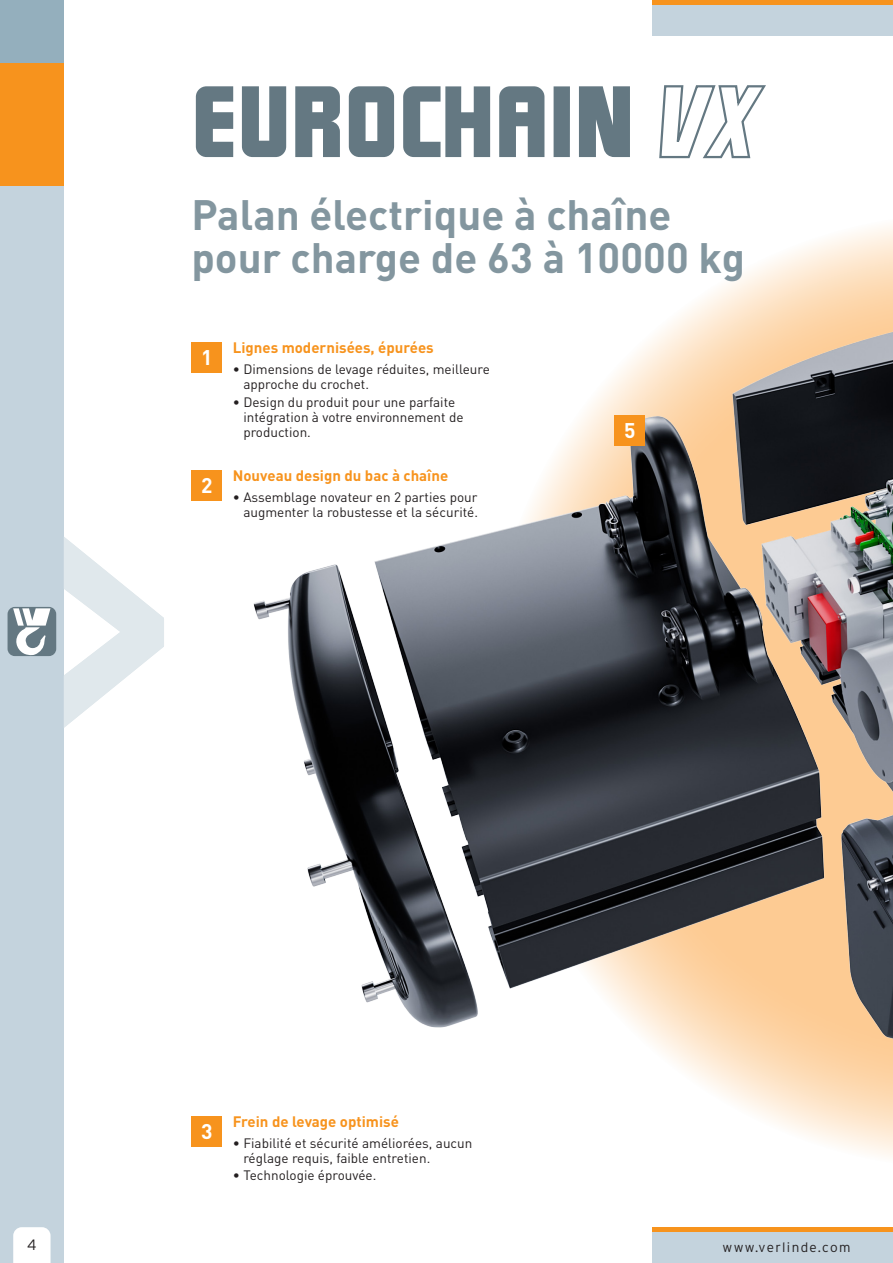
<style>
.page{position:relative;width:893px;height:1263px;background:#fff}
.page>*{position:absolute;margin:0;border:0;box-sizing:border-box;transform-origin:0 0}
.t1{font:90px "Verlinde EUROMOTTE";color:#647882}
.t2{font:700 42px/43.5px "DIN";color:#83969f}
.t3{font:700 21px "DIN";color:#fff}
.t4{font:700 15px "DIN";color:#f7931d}
.t5{font:300 15px "Interstate";color:#231f20}
.t6{font:13.5px/15px "DIN";color:#231f20}
.t7{font:300 13.5px "Interstate";letter-spacing:.1em;color:#231f20}
.s1{font-style:italic}
</style>
<div class="page">
<svg style="left:667px;top:225px;width:226px;height:932px"></svg>
<img style="left:253px;top:279px;width:640px;height:775px">
<div style="left:0;top:0;width:64px;height:1263px;background:#c4d3dd"></div>
<div style="left:0;top:0;width:64px;height:64px;background:#94afbd"></div>
<div style="left:0;top:64px;width:64px;height:122px;background:#f7931d"></div>
<div style="left:8px;top:607px;width:48px;height:49px;background:#647882;border-radius:7px"></div>
<svg style="left:13px;top:608px;width:38px;height:48px"></svg>
<div style="left:653px;top:1227px;width:240px;height:36px;background:#c4d3dd"></div>
<hr style="left:653px;top:1227px;width:240px;height:4px;background:#f7931d">
<div style="left:653px;top:0;width:240px;height:36px;background:#c4d3dd"></div>
<hr style="left:653px;top:0;width:240px;height:4px;background:#f7931d">
<svg style="left:64px;top:537px;width:100px;height:191px"></svg>
<svg style="left:13px;top:1227px;width:38px;height:36px"></svg>
<div style="left:191px;top:342px;width:31px;height:31px;background:#f7931d"></div>
<div style="left:191px;top:470px;width:31px;height:31px;background:#f7931d"></div>
<div style="left:191px;top:1116px;width:31px;height:31px;background:#f7931d"></div>
<div style="left:614px;top:415px;width:31px;height:31px;background:#f7931d"></div>
<p class="t1" style="left:191px;top:85px;width:560px">EUROCHAIN <span class="s1">VX</span></p>
<p class="t2" style="left:191px;top:191px;width:555px">Palan électrique à chaîne pour charge de 63 à 10000 kg</p>
<p class="t3" style="left:201px;top:344px;width:13px">1</p>
<p class="t3" style="left:201px;top:472px;width:13px">2</p>
<p class="t4" style="left:233px;top:338px;width:203px">Lignes modernisées, épurées</p>
<p class="t6" style="left:243px;top:362px;width:248px;text-indent:-11px">• Dimensions de levage réduites, meilleure approche du crochet.</p>
<p class="t6" style="left:243px;top:394px;width:222px;text-indent:-11px">• Design du produit pour une parfaite intégration à votre environnement de production.</p>
<p class="t4" style="left:233px;top:466px;width:217px">Nouveau design du bac à chaîne</p>
<p class="t6" style="left:233px;top:490px;width:247px;text-align:right">• Assemblage novateur en 2 parties pour augmenter la robustesse et la sécurité.</p>
<p class="t3" style="left:624px;top:416px;width:13px">5</p>
<p class="t3" style="left:201px;top:1117px;width:13px">3</p>
<p class="t4" style="left:233px;top:1111px;width:168px">Frein de levage optimisé</p>
<p class="t6" style="left:243px;top:1135px;width:231px;text-indent:-11px">• Fiabilité et sécurité améliorées, aucun réglage requis, faible entretien.</p>
<p class="t6" style="left:233px;top:1167px;width:145px">• Technologie éprouvée.</p>
<p class="t5" style="left:27px;top:1236px;width:11px">4</p>
<p class="t7" style="left:722px;top:1239px;width:129px">www.verlinde.com</p>
</div>
